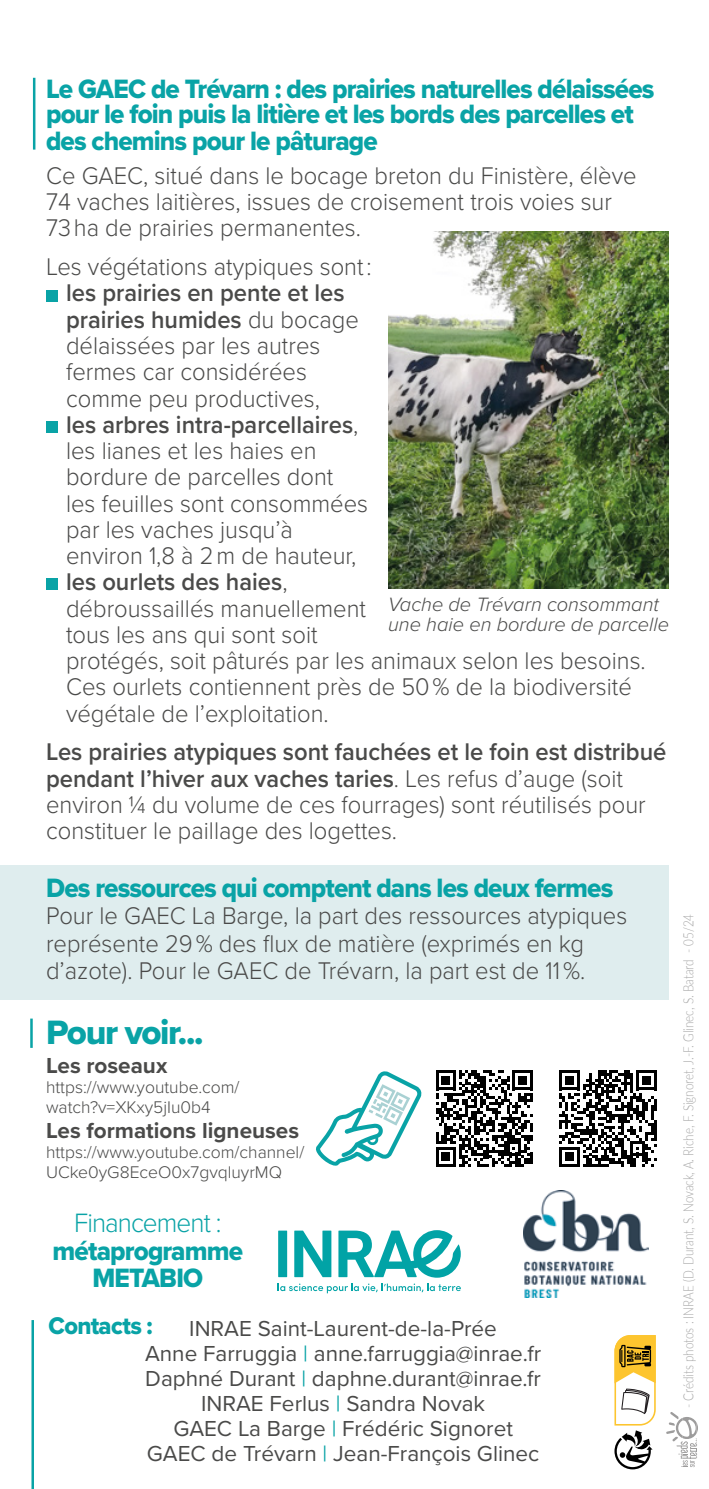
<style>
.page{position:relative;width:709px;height:1489px;background:#fff}
.page>*{position:absolute;margin:0;border:0;box-sizing:border-box;transform-origin:0 0}
.t1{font:35px "Proxima Nova Extrabld";letter-spacing:-.04em;color:#09a3a6}
.t2{font:27.5px/25px "Proxima Nova Extrabld";letter-spacing:-.035em;color:#09a3a6;scale:.95 1}
.t3{font:300 27.5px "Proxima Nova";letter-spacing:-.035em;color:#09a3a6;scale:.95 1}
.t4{font:300 25px/26.2px "Proxima Nova";color:#4a4a49;scale:.95 1}
.t5{font:25px "Proxima Nova Extrabld";letter-spacing:-.025em;color:#09a3a6;scale:.95 1}
.t6{font:22.5px/25px "Proxima Nova";color:#4a4a49;text-align:center}
.t7{font:700 22.5px "Proxima Nova";color:#4a4a49}
.t8{font:italic 300 20px/20px "Proxima Nova";color:#4a4a49}
.t9{font:300 17.5px/20px "Proxima Nova";color:#4a4a49}
.t10{font:300 14.25px "Lato";color:#a6a6a6;scale:.82 1}
.s1{font-weight:600}
.s2{color:#09a3a6}
</style>
<div class="page">
<div style="left:0;top:865px;width:668px;height:135px;background:#dfedee"></div>
<hr style="left:31px;top:1319px;width:3px;height:169px;background:#09a3a6">
<div style="left:46px;top:289px;width:12px;height:12px;background:#09a3a6"></div>
<div style="left:46px;top:421px;width:12px;height:12px;background:#09a3a6"></div>
<div style="left:46px;top:578px;width:12px;height:12px;background:#09a3a6"></div>
<img style="left:388px;top:231px;width:280px;height:358px">
<img style="left:523px;top:1190px;width:125px;height:107px">
<hr style="left:30px;top:1018px;width:3px;height:29px;background:#09a3a6">
<svg style="left:278px;top:1283px;width:183px;height:10px"></svg>
<div style="left:278px;top:1230px;width:9px;height:46px;background:#01a3a6"></div>
<svg style="left:294px;top:1230px;width:37px;height:46px"></svg>
<svg style="left:338px;top:1230px;width:123px;height:47px"></svg>
<svg style="left:436px;top:1070px;width:97px;height:97px"></svg>
<svg style="left:559px;top:1070px;width:97px;height:97px"></svg>
<svg style="left:316px;top:1071px;width:105px;height:95px"></svg>
<svg style="left:666px;top:1412px;width:32px;height:54px"></svg>
<hr style="left:33px;top:78px;width:2px;height:72px;background:#09a3a6">
<svg style="left:614px;top:1335px;width:42px;height:135px"></svg>
<p class="t2" style="left:46px;top:75px;width:642px">Le GAEC de Trévarn : des prairies naturelles délaissées pour le foin puis la litière et les bords des parcelles et</p>
<p class="t2" style="left:46px;top:128px;width:351px">des chemins pour le pâturage</p>
<p class="t4" style="left:46px;top:161px;width:623px">Ce GAEC, situé dans le bocage breton du Finistère, élève<br>74 vaches laitières, issues de croisement trois voies sur<br>73 ha de prairies permanentes.</p>
<p class="t4" style="left:46px;top:252px;width:344px">Les végétations atypiques sont :</p>
<p class="t4" style="left:66px;top:278px;width:611px"><span class="s1">les prairies en pente et les<br>prairies humides</span> du bocage<br>délaissées par les autres<br>fermes car considérées<br>comme peu productives,<br><span class="s1">les arbres intra-parcellaires</span>,<br>les lianes et les haies en<br>bordure de parcelles dont<br>les feuilles sont consommées<br>par les vaches jusqu’à<br>environ 1,8 à 2 m de hauteur,<br><span class="s1">les ourlets des haies</span>,<br>débroussaillés manuellement<br>tous les ans qui sont soit<br>protégés, soit pâturés par les animaux selon les besoins.<br>Ces ourlets contiennent près de 50 % de la biodiversité végétale de l’exploitation.</p>
<p class="t4" style="left:46px;top:737px;width:654px"><span class="s1">Les prairies atypiques sont fauchées et le foin est distribué pendant l’hiver aux vaches taries</span>. Les refus d’auge (soit environ ¼ du volume de ces fourrages) sont réutilisés pour constituer le paillage des logettes.</p>
<p class="t2" style="left:46px;top:874px;width:598px">Des ressources qui comptent dans les deux fermes</p>
<p class="t4" style="left:46px;top:900px;width:613px;line-height:27.5px">Pour le GAEC La Barge, la part des ressources atypiques représente 29 % des flux de matière (exprimés en kg d’azote). Pour le GAEC de Trévarn, la part est de 11 %.</p>
<p class="t8" style="left:388px;top:593px;width:282px">Vache de Trévarn consommant une haie en bordure de parcelle</p>
<h1 class="t1" style="left:46px;top:1006px;width:159px">Pour voir...</h1>
<p class="t7" style="left:46px;top:1048px;width:123px">Les roseaux</p>
<p class="t9" style="left:46px;top:1076px;width:195px">https://www.youtube.com/ watch?v=XKxy5jIu0b4</p>
<p class="t7" style="left:46px;top:1113px;width:254px">Les formations ligneuses</p>
<p class="t9" style="left:46px;top:1141px;width:260px">https://www.youtube.com/channel/<br>UCke0yG8EceO0x7gvqluyrMQ</p>
<p class="t3" style="left:74px;top:1202px;width:157px">Financement :</p>
<p class="t2" style="left:52px;top:1236px;width:202px;line-height:27.5px;text-align:center">métaprogramme<br>METABIO</p>
<p class="t5" style="left:49px;top:1306px;width:111px">Contacts :</p>
<p class="t6" style="left:145px;top:1314px;width:398px">INRAE Saint-Laurent-de-la-Prée<br>Anne Farruggia <span class="s2">|</span> anne.farruggia@inrae.fr Daphné Durant <span class="s2">|</span> daphne.durant@inrae.fr INRAE Ferlus <span class="s2">|</span> Sandra Novak<br>GAEC La Barge <span class="s2">|</span> Frédéric Signoret GAEC de Trévarn <span class="s2">|</span> Jean-François Glinec</p>
<p class="t10" style="left:678px;top:1408px;width:604px;rotate:-90deg">- Crédits photos : INRAE (D. Durant, S. Novack, A. Riche, F. Signoret, J.-F. Glinec, S. Batard - 05/24</p>
</div>
